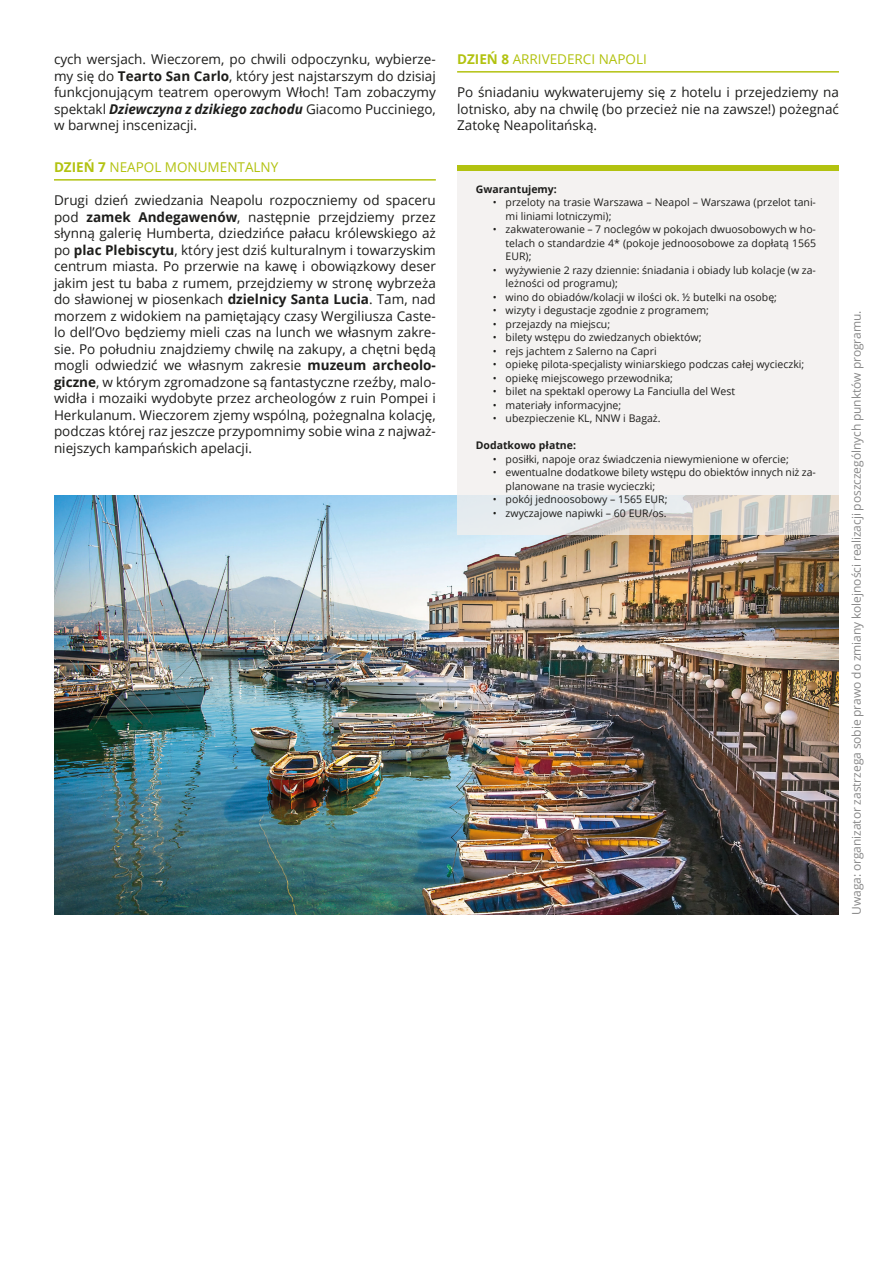
<style>
.page{position:relative;width:893px;height:1263px;background:#fff}
.page>*{position:absolute;margin:0;border:0;box-sizing:border-box;transform-origin:0 0}
.Program_właściwy{font:13.5px/16.5px "Open Sans";color:#1d1d1b;text-align:justify}
.Dzień_test{font:13.5px "Open Sans";color:#b2c210}
.gwarantujemy{font:12px "Open Sans";letter-spacing:-.005em;color:#878787}
.t1{font:10.5px/13.5px "Open Sans";color:#1d1d1b}
.Program{font:700 10.5px "Open Sans";color:#1d1d1b}
.s1{font-weight:700}
.s2{font-weight:700;font-style:italic}
</style>
<div class="page">
<img style="left:54px;top:495px;width:785px;height:420px">
<hr style="left:54px;top:179px;width:382px;height:2px;background:#b2c210">
<div style="left:457px;top:168px;width:382px;height:367px;background:#f1efee"></div>
<div style="left:457px;top:165px;width:382px;height:6px;background:#b2c210"></div>
<hr style="left:457px;top:71px;width:382px;height:2px;background:#b2c210">
<p class="Program_właściwy" style="left:54px;top:51px;width:383px">cych wersjach. Wieczorem, po chwili odpoczynku, wybierze&shy;my się do <span class="s1">Tearto San Carlo</span>, który jest najstarszym do dzisiaj funkcjonującym teatrem operowym Włoch! Tam zobaczymy spektakl <span class="s2">Dziewczyna z dzikiego zachodu</span> Giacomo Pucciniego, w barwnej inscenizacji.</p>
<p class="Dzień_test" style="left:54px;top:158px;width:226px"><span class="s1">DZIEŃ 7</span> NEAPOL MONUMENTALNY</p>
<p class="Program_właściwy" style="left:54px;top:192px;width:383px">Drugi dzień zwiedzania Neapolu rozpoczniemy od spaceru pod <span class="s1">zamek Andegawenów</span>, następnie przejdziemy przez słynną galerię Humberta, dziedzińce pałacu królewskiego aż po <span class="s1">plac Plebiscytu</span>, który jest dziś kulturalnym i towarzyskim centrum miasta. Po przerwie na kawę i obowiązkowy deser jakim jest tu baba z rumem, przejdziemy w stronę wybrzeża do sławionej w piosenkach <span class="s1">dzielnicy Santa Lucia</span>. Tam, nad morzem z widokiem na pamiętający czasy Wergiliusza Caste&shy;lo dell’Ovo będziemy mieli czas na lunch we własnym zakre&shy;sie. Po południu znajdziemy chwilę na zakupy, a chętni będą mogli odwiedzić we własnym zakresie <span class="s1">muzeum archeolo&shy;giczne</span>, w którym zgromadzone są fantastyczne rzeźby, malo&shy;widła i mozaiki wydobyte przez archeologów z ruin Pompei i Herkulanum. Wieczorem zjemy wspólną, pożegnalna kolację, podczas której raz jeszcze przypomnimy sobie wina z najważ&shy;niejszych kampańskich apelacji.</p>
<p class="Dzień_test" style="left:457px;top:50px;width:191px"><span class="s1">DZIEŃ 8</span> ARRIVEDERCI NAPOLI</p>
<p class="Program_właściwy" style="left:457px;top:84px;width:383px">Po śniadaniu wykwaterujemy się z hotelu i przejedziemy na lotnisko, aby na chwilę (bo przecież nie na zawsze!) pożegnać Zatokę Neapolitańską.</p>
<p class="Program" style="left:476px;top:181px;width:83px">Gwarantujemy:</p>
<p class="t1" style="left:506px;top:195px;width:312px;text-indent:-13px">• przeloty na trasie Warszawa – Neapol – Warszawa (przelot tani&shy;mi liniami lotniczymi);</p>
<p class="t1" style="left:506px;top:222px;width:312px;text-align:justify;text-indent:-13px">• zakwaterowanie – 7 noclegów w pokojach dwuosobowych w ho&shy;telach o standardzie 4* (pokoje jednoosobowe za dopłatą 1565<br>EUR);</p>
<p class="t1" style="left:506px;top:263px;width:312px;text-indent:-13px">• wyżywienie 2 razy dziennie: śniadania i obiady lub kolacje (w za&shy;leżności od programu);</p>
<p class="t1" style="left:493px;top:290px;width:286px">• wino do obiadów/kolacji w ilości ok. ½ butelki na osobę;</p>
<p class="t1" style="left:493px;top:303px;width:218px">• wizyty i degustacje zgodnie z programem;</p>
<p class="t1" style="left:493px;top:317px;width:119px">• przejazdy na miejscu;</p>
<p class="t1" style="left:493px;top:330px;width:210px">• bilety wstępu do zwiedzanych obiektów;</p>
<p class="t1" style="left:493px;top:344px;width:165px">• rejs jachtem z Salerno na Capri</p>
<p class="t1" style="left:493px;top:357px;width:313px">• opiekę pilota-specjalisty winiarskiego podczas całej wycieczki;</p>
<p class="t1" style="left:493px;top:371px;width:182px">• opiekę miejscowego przewodnika;</p>
<p class="t1" style="left:493px;top:384px;width:244px">• bilet na spektakl operowy La Fanciulla del West</p>
<p class="t1" style="left:493px;top:398px;width:130px">• materiały informacyjne;</p>
<p class="t1" style="left:493px;top:411px;width:169px">• ubezpieczenie KL, NNW i Bagaż.</p>
<p class="Program" style="left:476px;top:438px;width:102px">Dodatkowo płatne:</p>
<p class="t1" style="left:493px;top:452px;width:298px">• posiłki, napoje oraz świadczenia niewymienione w ofercie;</p>
<p class="t1" style="left:506px;top:465px;width:312px;text-indent:-13px">• ewentualne dodatkowe bilety wstępu do obiektów innych niż za&shy;planowane na trasie wycieczki;</p>
<p class="t1" style="left:493px;top:492px;width:176px">• pokój jednoosobowy – 1565 EUR;</p>
<p class="t1" style="left:493px;top:506px;width:175px">• zwyczajowe napiwki – 60 EUR/os.</p>
<p class="gwarantujemy" style="left:848px;top:915px;width:606px;rotate:-90deg">Uwaga: organizator zastrzega sobie prawo do zmiany kolejności realizacji poszczególnych punktów programu.</p>
</div>
